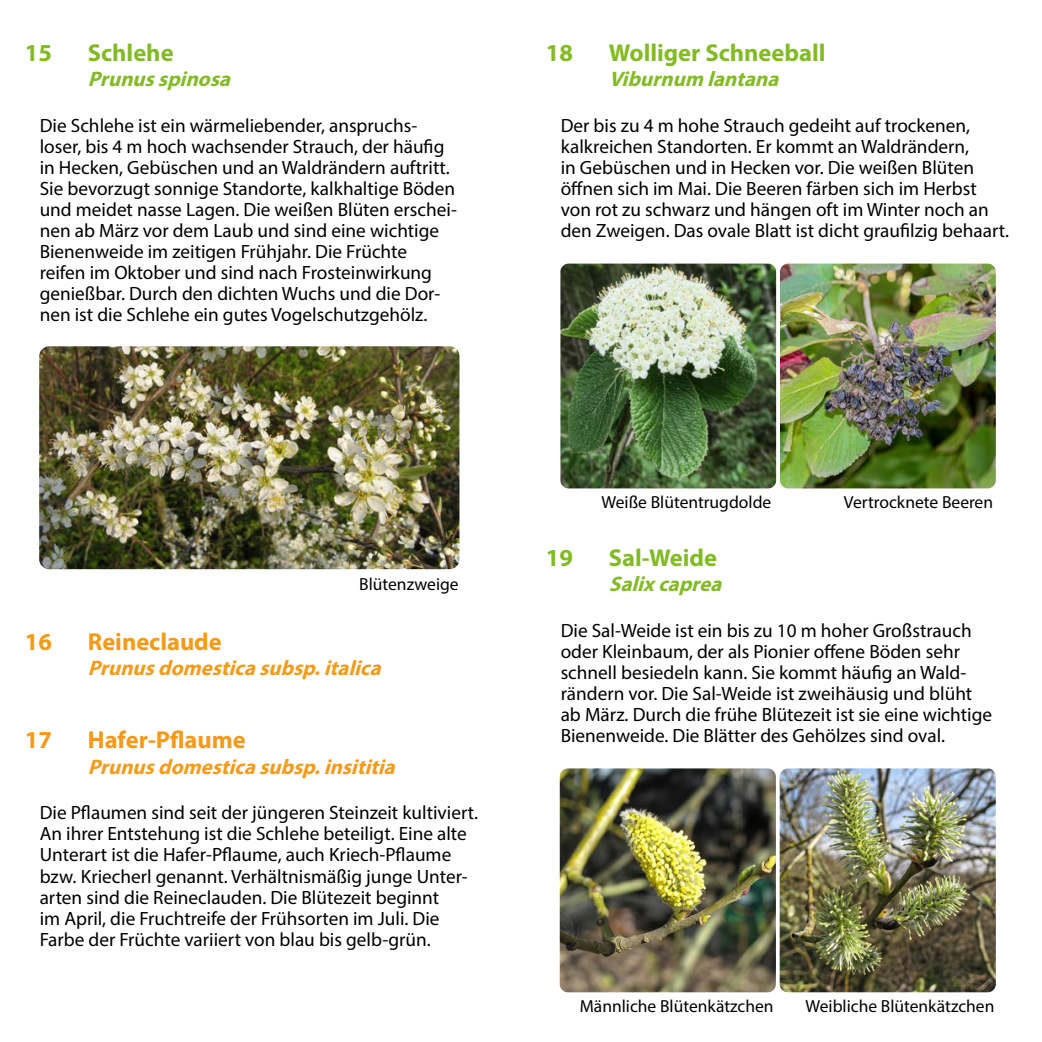
<style>
.page{position:relative;width:1042px;height:1042px;background:#fff}
.page>*{position:absolute;margin:0;border:0;box-sizing:border-box;transform-origin:0 0}
.t1{font:700 24.5px "Myriad Pro";color:#83bb26}
.t2{font:700 24.5px "Myriad Pro";color:#f59a18}
.t3{font:italic 700 21px "Myriad Pro";color:#f59b1a}
.t4{font:italic 700 21px "Myriad Pro";color:#83bb26}
.Fließtext{font:19.25px/21px "Myriad Pro";color:#000}
.t5{font:17.5px "Myriad Pro";color:#000}
</style>
<div class="page">
<img style="left:39px;top:346px;width:420px;height:223px">
<img style="left:562px;top:265px;width:432px;height:222px">
<div style="left:557px;top:260px;width:223px;height:232px;border:4px solid #fff;border-radius:10px"></div>
<div style="left:776px;top:260px;width:223px;height:232px;border:4px solid #fff;border-radius:10px"></div>
<img style="left:561px;top:770px;width:433px;height:221px">
<div style="left:556px;top:765px;width:223px;height:231px;border:4px solid #fff;border-radius:10px"></div>
<div style="left:776px;top:765px;width:223px;height:231px;border:4px solid #fff;border-radius:10px"></div>
<h3 class="t1" style="left:25px;top:36px;width:29px">15</h3>
<h3 class="t1" style="left:88px;top:36px;width:87px">Schlehe</h3>
<p class="t4" style="left:88px;top:65px;width:151px">Prunusspinosa</p>
<p class="Fließtext" style="left:40px;top:114px;width:419px">Die Schlehe ist ein wärmeliebender, anspruchs&shy;loser, bis 4 m hoch wachsender Strauch, der häufig in Hecken, Gebüschen und an Waldrändern auftritt.<br>Sie bevorzugt sonnige Standorte, kalkhaltige Böden und meidet nasse Lagen. Die weißen Blüten erschei&shy;nen ab März vor dem Laub und sind eine wichtige Bienenweide im zeitigen Frühjahr. Die Früchte reifen im Oktober und sind nach Frosteinwirkung genießbar. Durch den dichten Wuchs und die Dor&shy;nen ist die Schlehe ein gutes Vogelschutzgehölz.</p>
<p class="t5" style="left:359px;top:573px;width:101px">Blütenzweige</p>
<h3 class="t2" style="left:25px;top:625px;width:29px">16</h3>
<h3 class="t2" style="left:88px;top:625px;width:136px">Reineclaude</h3>
<p class="t3" style="left:88px;top:654px;width:301px">Prunusdomesticasubsp.italica</p>
<h3 class="t2" style="left:25px;top:724px;width:29px">17</h3>
<h3 class="t2" style="left:88px;top:724px;width:159px">Hafer-Pflaume</h3>
<p class="t3" style="left:88px;top:753px;width:315px">Prunusdomesticasubsp.insititia</p>
<p class="Fließtext" style="left:40px;top:802px;width:440px">Die Pflaumen sind seit der jüngeren Steinzeit kultiviert.<br>An ihrer Entstehung ist die Schlehe beteiligt. Eine alte Unterart ist die Hafer-Pflaume, auch Kriech-Pflaume bzw. Kriecherl genannt. Verhältnismäßig junge Unter&shy;arten sind die Reineclauden. Die Blütezeit beginnt<br>im April, die Fruchtreife der Frühsorten im Juli. Die Farbe der Früchte variiert von blau bis gelb-grün.</p>
<h3 class="t1" style="left:546px;top:36px;width:29px">18</h3>
<h3 class="t1" style="left:609px;top:36px;width:218px">Wolliger Schneeball</h3>
<p class="t4" style="left:609px;top:65px;width:178px">Viburnum lantana</p>
<p class="Fließtext" style="left:561px;top:114px;width:450px">Der bis zu 4 m hohe Strauch gedeiht auf trockenen, kalkreichen Standorten. Er kommt an Waldrändern,<br>in Gebüschen und in Hecken vor. Die weißen Blüten öffnen sich im Mai. Die Beeren färben sich im Herbst von rot zu schwarz und hängen oft im Winter noch an den Zweigen. Das ovale Blatt ist dicht graufilzig behaart.</p>
<p class="t5" style="left:601px;top:491px;width:171px">Weiße Blütentrugdolde</p>
<p class="t5" style="left:844px;top:491px;width:151px">Vertrocknete Beeren</p>
<h3 class="t1" style="left:546px;top:541px;width:29px">19</h3>
<h3 class="t1" style="left:609px;top:541px;width:110px">Sal-Weide</h3>
<p class="t4" style="left:609px;top:570px;width:121px">Salixcaprea</p>
<p class="Fließtext" style="left:561px;top:619px;width:433px">Die Sal-Weide ist ein bis zu 10 m hoher Großstrauch oder Kleinbaum, der als Pionier offene Böden sehr schnell besiedeln kann. Sie kommt häufig an Wald&shy;rändern vor. Die Sal-Weide ist zweihäusig und blüht ab März. Durch die frühe Blütezeit ist sie eine wichtige Bienenweide. Die Blätter des Gehölzes sind oval.</p>
<p class="t5" style="left:580px;top:995px;width:195px">Männliche Blütenkätzchen</p>
<p class="t5" style="left:805px;top:995px;width:190px">Weibliche Blütenkätzchen</p>
</div>
